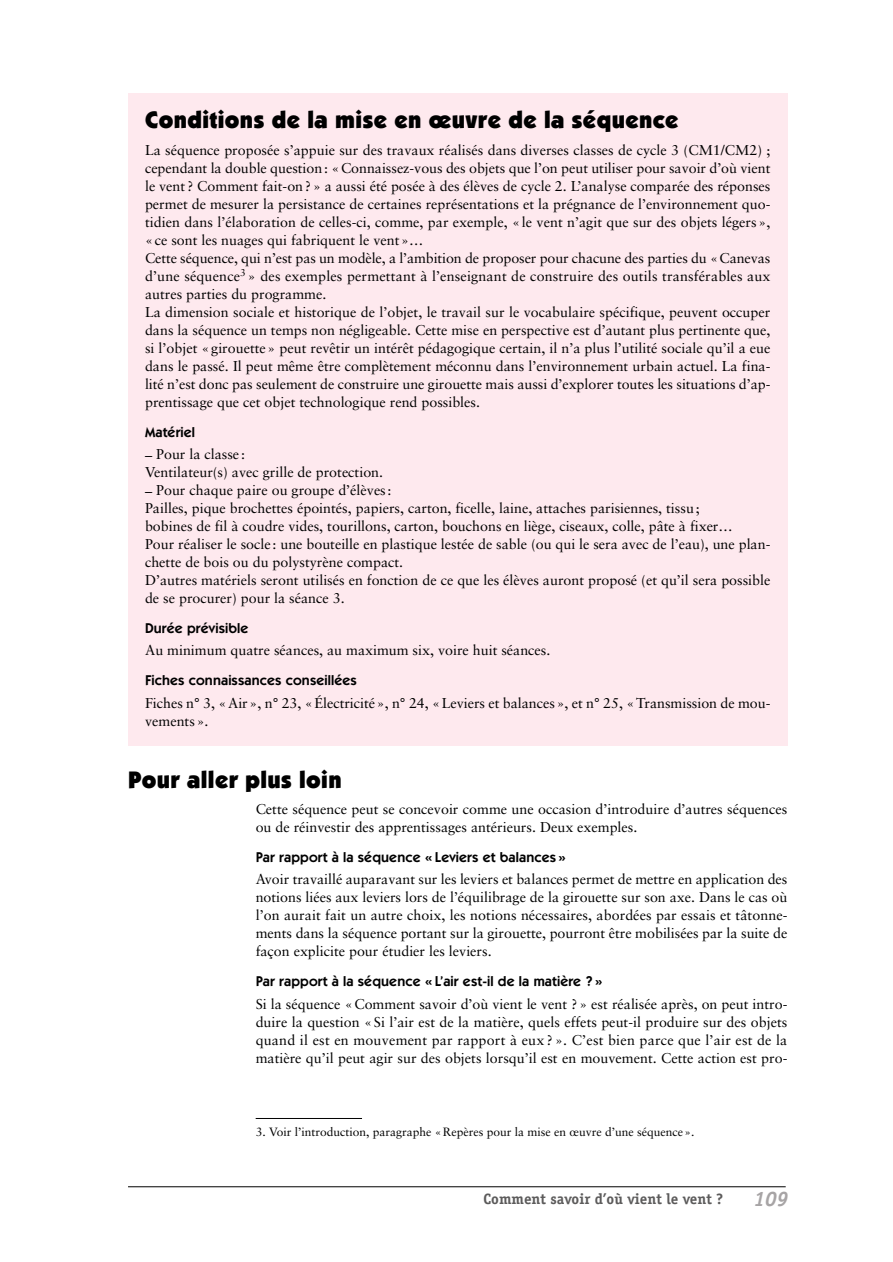
<style>
.page{position:relative;width:893px;height:1262px;background:#fff}
.page>*{position:absolute;margin:0;border:0;box-sizing:border-box;transform-origin:0 0}
.t1{font:900 24px "Itc Kabel";letter-spacing:.015em;color:#000}
.t2{font:italic 700 21px "Officina Sans";color:#a7a4a5}
.t3{font:700 15px "Officina Serif";color:#5c5b5b}
.t4{font:14.25px/18px "Sabon";color:#000}
.t5{font:600 14.25px "Itc Kabel";letter-spacing:.01em;color:#000}
.t6{font:12px "Sabon";color:#000}
</style>
<div class="page">
<hr style="left:128px;top:1186px;width:657px;height:1px;background:#000">
<div style="left:128px;top:94px;width:659px;height:652px;background:#fee9ee"></div>
<hr style="left:256px;top:1118px;width:106px;height:1px;background:#000">
<h1 class="t1" style="left:145px;top:110px;width:535px">Conditions de la mise en œuvre de la séquence</h1>
<p class="t4" style="left:145px;top:142px;width:627px">La séquence proposée s’appuie sur des travaux réalisés dans diverses classes de cycle 3 (CM1/CM2) ; cependant la double question: «Connaissez-vous des objets que l’on peut utiliser pour savoir d’où vient le vent? Comment fait-on?» a aussi été posée à des élèves de cycle 2. L’analyse comparée des réponses permet de mesurer la persistance de certaines représentations et la prégnance de l’environnement quo&shy;tidien dans l’élaboration de celles-ci, comme, par exemple, «le vent n’agit que sur des objets légers», «ce sont les nuages qui fabriquent le vent»…<br>Cette séquence, qui n’est pas un modèle, a l’ambition de proposer pour chacune des parties du «Canevas d’une séquence<sup>3</sup> » des exemples permettant à l’enseignant de construire des outils transférables aux autres parties du programme.<br>La dimension sociale et historique de l’objet, le travail sur le vocabulaire spécifique, peuvent occuper dans la séquence un temps non négligeable. Cette mise en perspective est d’autant plus pertinente que, si l’objet «girouette» peut revêtir un intérêt pédagogique certain, il n’a plus l’utilité sociale qu’il a eue dans le passé. Il peut même être complètement méconnu dans l’environnement urbain actuel. La fina&shy;lité n’est donc pas seulement de construire une girouette mais aussi d’explorer toutes les situations d’ap&shy;prentissage que cet objet technologique rend possibles.</p>
<p class="t5" style="left:145px;top:426px;width:52px">Matériel</p>
<p class="t4" style="left:145px;top:446px;width:239px">– Pour la classe:<br>Ventilateur(s) avec grille de protection.</p>
<p class="t4" style="left:145px;top:482px;width:627px">– Pour chaque paire ou groupe d’élèves:<br>Pailles, pique brochettes épointés, papiers, carton, ficelle, laine, attaches parisiennes, tissu;<br>bobines de fil à coudre vides, tourillons, carton, bouchons en liège, ciseaux, colle, pâte à fixer…<br>Pour réaliser le socle: une bouteille en plastique lestée de sable (ou qui le sera avec de l’eau), une plan&shy;chette de bois ou du polystyrène compact.<br>D’autres matériels seront utilisés en fonction de ce que les élèves auront proposé (et qu’il sera possible de se procurer) pour la séance 3.</p>
<p class="t5" style="left:145px;top:623px;width:105px">Durée prévisible</p>
<p class="t4" style="left:145px;top:642px;width:407px">Au minimum quatre séances, au maximum six, voire huit séances.</p>
<p class="t5" style="left:145px;top:675px;width:213px">Fiches connaissances conseillées</p>
<p class="t4" style="left:145px;top:694px;width:627px">Fiches n° 3, «Air», n° 23, «Électricité», n° 24, «Leviers et balances», et n° 25, «Transmission de mou&shy;vements».</p>
<h1 class="t1" style="left:128px;top:770px;width:215px">Pour aller plus loin</h1>
<p class="t4" style="left:256px;top:801px;width:533px">Cette séquence peut se concevoir comme une occasion d’introduire d’autres séquences ou de réinvestir des apprentissages antérieurs. Deux exemples.</p>
<p class="t5" style="left:256px;top:852px;width:312px">Par rapport à la séquence « Leviers et balances »</p>
<p class="t4" style="left:256px;top:871px;width:533px;text-align:justify">Avoir travaillé auparavant sur les leviers et balances permet de mettre en application des notions liées aux leviers lors de l’équilibrage de la girouette sur son axe. Dans le cas où l’on aurait fait un autre choix, les notions nécessaires, abordées par essais et tâtonne&shy;ments dans la séquence portant sur la girouette, pourront être mobilisées par la suite de façon explicite pour étudier les leviers.</p>
<p class="t5" style="left:256px;top:976px;width:348px">Par rapport à la séquence « L’air est-il de la matière ? »</p>
<p class="t4" style="left:256px;top:996px;width:533px;text-align:justify">Si la séquence «Comment savoir d’où vient le vent ?» est réalisée après, on peut intro&shy;duire la question «Si l’air est de la matière, quels effets peut-il produire sur des objets quand il est en mouvement par rapport à eux ? ». C’est bien parce que l’air est de la matière qu’il peut agir sur des objets lorsqu’il est en mouvement. Cette action est pro-</p>
<p class="t6" style="left:256px;top:1126px;width:440px">3. Voir l’introduction, paragraphe «Repères pour la mise en œuvre d’une séquence».</p>
<p class="t3" style="left:483px;top:1193px;width:241px">Comment savoir d’où vient le vent ?</p>
<h2 class="t2" style="left:753px;top:1190px;width:37px">109</h2>
</div>
